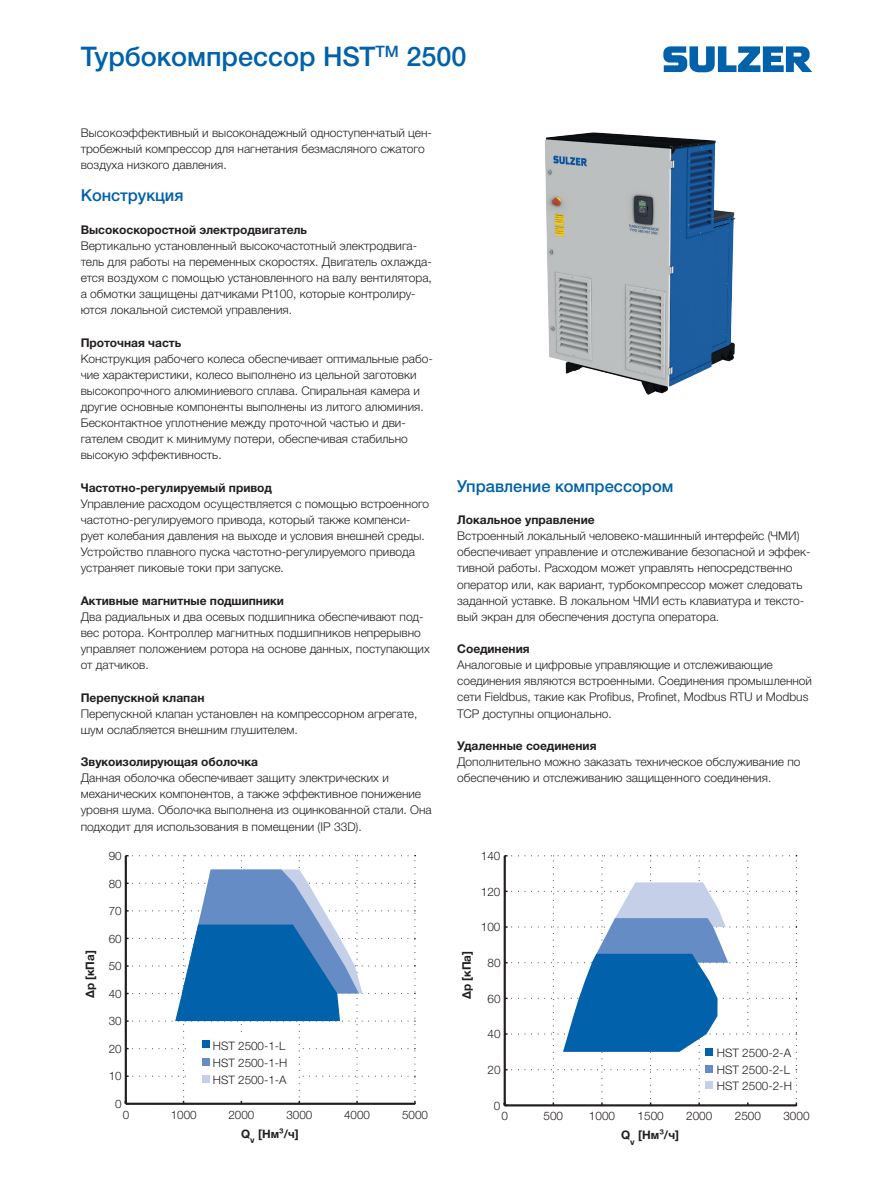
<style>
.page{position:relative;width:893px;height:1191px;background:#fff}
.page>*{position:absolute;margin:0;border:0;box-sizing:border-box;transform-origin:0 0}
.t1{font:500 27px "Helvetica Neue LTW1 G";color:#0161aa}
.t2{font:500 16.5px "Helvetica Neue LTW1 G";color:#0161aa}
.t3{font:300 12px/16.2px "Helvetica Neue LTW1 G";color:#231f20}
.t4{font:700 12px "Helvetica Neue LTW1 G";color:#231f20}
.t5{font:300 11.7px/16.8px "Helvetica Neue LTW1 G";color:#231f20}
.t6{font:700 11.7px "Helvetica Neue LTW1 G";color:#231f20}
.t7{font:700 8.85px "Helvetica Neue LTW1 G";color:#231f20}
.t8{font:700 8.7px "Helvetica Neue LTW1 G";color:#231f20}
</style>
<div class="page">
<svg style="left:663px;top:46px;width:149px;height:26px"></svg>
<svg style="left:125px;top:855px;width:291px;height:249px"></svg>
<div style="left:190px;top:1036px;width:108px;height:62px;background:#fff"></div>
<div style="left:202px;top:1040px;width:7px;height:8px;background:#0161aa"></div>
<div style="left:202px;top:1058px;width:7px;height:7px;background:#668cc5"></div>
<div style="left:202px;top:1075px;width:7px;height:7px;background:#c5d0e8"></div>
<svg style="left:504px;top:855px;width:293px;height:251px"></svg>
<div style="left:702px;top:1037px;width:92px;height:62px;background:#fff"></div>
<div style="left:706px;top:1048px;width:7px;height:7px;background:#0161aa"></div>
<div style="left:706px;top:1065px;width:7px;height:7px;background:#668cc5"></div>
<div style="left:706px;top:1081px;width:7px;height:7px;background:#c5d0e8"></div>
<img style="left:544px;top:132px;width:192px;height:263px">
<h1 class="t1" style="left:81px;top:40px;width:387px">Турбокомпрессор HST<sup>TM</sup> 2500</h1>
<p class="t3" style="left:81px;top:124px;width:353px">Высокоэффективный и высоконадежный одноступенчатый цен&shy;тробежный компрессор для нагнетания безмасляного сжатого воздуха низкого давления.</p>
<h2 class="t2" style="left:81px;top:185px;width:104px">Конструкция</h2>
<p class="t4" style="left:81px;top:222px;width:228px">Высокоскоростной электродвигатель</p>
<p class="t3" style="left:81px;top:237px;width:353px">Вертикально установленный высокочастотный электродвига&shy;тель для работы на переменных скоростях. Двигатель охлажда&shy;ется воздухом с помощью установленного на валу вентилятора, а обмотки защищены датчиками Pt100, которые контролиру&shy;ются локальной системой управления.</p>
<p class="t4" style="left:81px;top:335px;width:102px">Проточная часть</p>
<p class="t3" style="left:81px;top:350px;width:354px">Конструкция рабочего колеса обеспечивает оптимальные рабо&shy;чие характеристики, колесо выполнено из цельной заготовки высокопрочного алюминиевого сплава. Спиральная камера и другие основные компоненты выполнены из литого алюминия.<br>Бесконтактное уплотнение между проточной частью и дви&shy;гателем сводит к минимуму потери, обеспечивая стабильно высокую эффективность.</p>
<p class="t4" style="left:81px;top:480px;width:193px">Частотно-регулируемый привод</p>
<p class="t3" style="left:81px;top:495px;width:350px">Управление расходом осуществляется с помощью встроенного частотно-регулируемого привода, который также компенси&shy;рует колебания давления на выходе и условия внешней среды.<br>Устройство плавного пуска частотно-регулируемого привода устраняет пиковые токи при запуске.</p>
<p class="t4" style="left:81px;top:593px;width:205px">Активные магнитные подшипники</p>
<p class="t3" style="left:81px;top:608px;width:351px">Два радиальных и два осевых подшипника обеспечивают под&shy;вес ротора. Контроллер магнитных подшипников непрерывно управляет положением ротора на основе данных, поступающих от датчиков.</p>
<p class="t4" style="left:81px;top:690px;width:125px">Перепускной клапан</p>
<p class="t3" style="left:81px;top:705px;width:338px">Перепускной клапан установлен на компрессорном агрегате, шум ослабляется внешним глушителем.</p>
<p class="t4" style="left:81px;top:754px;width:179px">Звукоизолирующая оболочка</p>
<p class="t3" style="left:81px;top:769px;width:353px">Данная оболочка обеспечивает защиту электрических и механических компонентов, а также эффективное понижение уровня шума. Оболочка выполнена из оцинкованной стали. Она подходит для использования в помещении (IP 33D).</p>
<p class="t5" style="left:109px;top:847px;width:14px">90</p>
<p class="t5" style="left:109px;top:875px;width:14px">80</p>
<p class="t5" style="left:109px;top:902px;width:14px">70</p>
<p class="t6" style="left:83px;top:998px;width:49px;rotate:-90deg">Δp [кПа]</p>
<p class="t5" style="left:109px;top:930px;width:14px">60</p>
<p class="t5" style="left:109px;top:957px;width:14px">50</p>
<p class="t5" style="left:109px;top:985px;width:14px">40</p>
<p class="t5" style="left:109px;top:1012px;width:14px">30</p>
<p class="t5" style="left:109px;top:1040px;width:14px">20</p>
<p class="t5" style="left:109px;top:1067px;width:14px">10</p>
<p class="t5" style="left:115px;top:1095px;width:8px">0</p>
<p class="t5" style="left:213px;top:1037px;width:74px">HST 2500-1-L</p>
<p class="t5" style="left:213px;top:1054px;width:76px">HST 2500-1-H</p>
<p class="t5" style="left:213px;top:1071px;width:75px">HST 2500-1-A</p>
<p class="t5" style="left:123px;top:1106px;width:8px">0</p>
<p class="t5" style="left:171px;top:1106px;width:27px">1000</p>
<p class="t5" style="left:228px;top:1106px;width:27px">2000</p>
<p class="t5" style="left:286px;top:1106px;width:27px">3000</p>
<p class="t5" style="left:344px;top:1106px;width:27px">4000</p>
<p class="t5" style="left:402px;top:1106px;width:27px">5000</p>
<p class="t6" style="left:258px;top:1126px;width:42px">[Нм³/ч]</p>
<p class="t6" style="left:241px;top:1126px;width:11px">Q</p>
<p class="t8" style="left:250px;top:1135px;width:6px">v</p>
<h2 class="t2" style="left:457px;top:476px;width:218px">Управление компрессором</h2>
<p class="t4" style="left:457px;top:512px;width:139px">Локальное управление</p>
<p class="t3" style="left:457px;top:527px;width:355px">Встроенный локальный человеко-машинный интерфейс (ЧМИ) обеспечивает управление и отслеживание безопасной и эффек&shy;тивной работы. Расходом может управлять непосредственно оператор или, как вариант, турбокомпрессор может следовать заданной уставке. В локальном ЧМИ есть клавиатура и тексто&shy;вый экран для обеспечения доступа оператора.</p>
<p class="t4" style="left:457px;top:641px;width:74px">Соединения</p>
<p class="t3" style="left:457px;top:657px;width:356px">Аналоговые и цифровые управляющие и отслеживающие соединения являются встроенными. Соединения промышленной сети Fieldbus, такие как Profibus, Profinet, Modbus RTU и Modbus TCP доступны опционально.</p>
<p class="t4" style="left:457px;top:738px;width:141px">Удаленные соединения</p>
<p class="t3" style="left:457px;top:753px;width:345px">Дополнительно можно заказать техническое обслуживание по обеспечению и отслеживанию защищенного соединения.</p>
<p class="t5" style="left:481px;top:847px;width:21px">140</p>
<p class="t5" style="left:481px;top:883px;width:21px">120</p>
<p class="t6" style="left:459px;top:999px;width:50px;rotate:-90deg">Δp [кПа]</p>
<p class="t5" style="left:481px;top:918px;width:21px">100</p>
<p class="t5" style="left:487px;top:954px;width:15px">80</p>
<p class="t5" style="left:487px;top:990px;width:15px">60</p>
<p class="t5" style="left:487px;top:1025px;width:15px">40</p>
<p class="t5" style="left:487px;top:1061px;width:15px">20</p>
<p class="t5" style="left:494px;top:1097px;width:8px">0</p>
<p class="t5" style="left:717px;top:1044px;width:76px">HST 2500-2-A<br>HST 2500-2-L</p>
<p class="t5" style="left:717px;top:1077px;width:77px">HST 2500-2-H</p>
<p class="t5" style="left:502px;top:1107px;width:8px">0</p>
<p class="t5" style="left:544px;top:1107px;width:21px">500</p>
<p class="t5" style="left:589px;top:1107px;width:28px">1000</p>
<p class="t5" style="left:638px;top:1107px;width:28px">1500</p>
<p class="t5" style="left:686px;top:1107px;width:28px">2000</p>
<p class="t5" style="left:735px;top:1107px;width:28px">2500</p>
<p class="t5" style="left:783px;top:1107px;width:28px">3000</p>
<p class="t6" style="left:638px;top:1128px;width:42px">[Нм³/ч]</p>
<p class="t6" style="left:621px;top:1128px;width:11px">Q</p>
<p class="t7" style="left:630px;top:1136px;width:6px">v</p>
</div>
